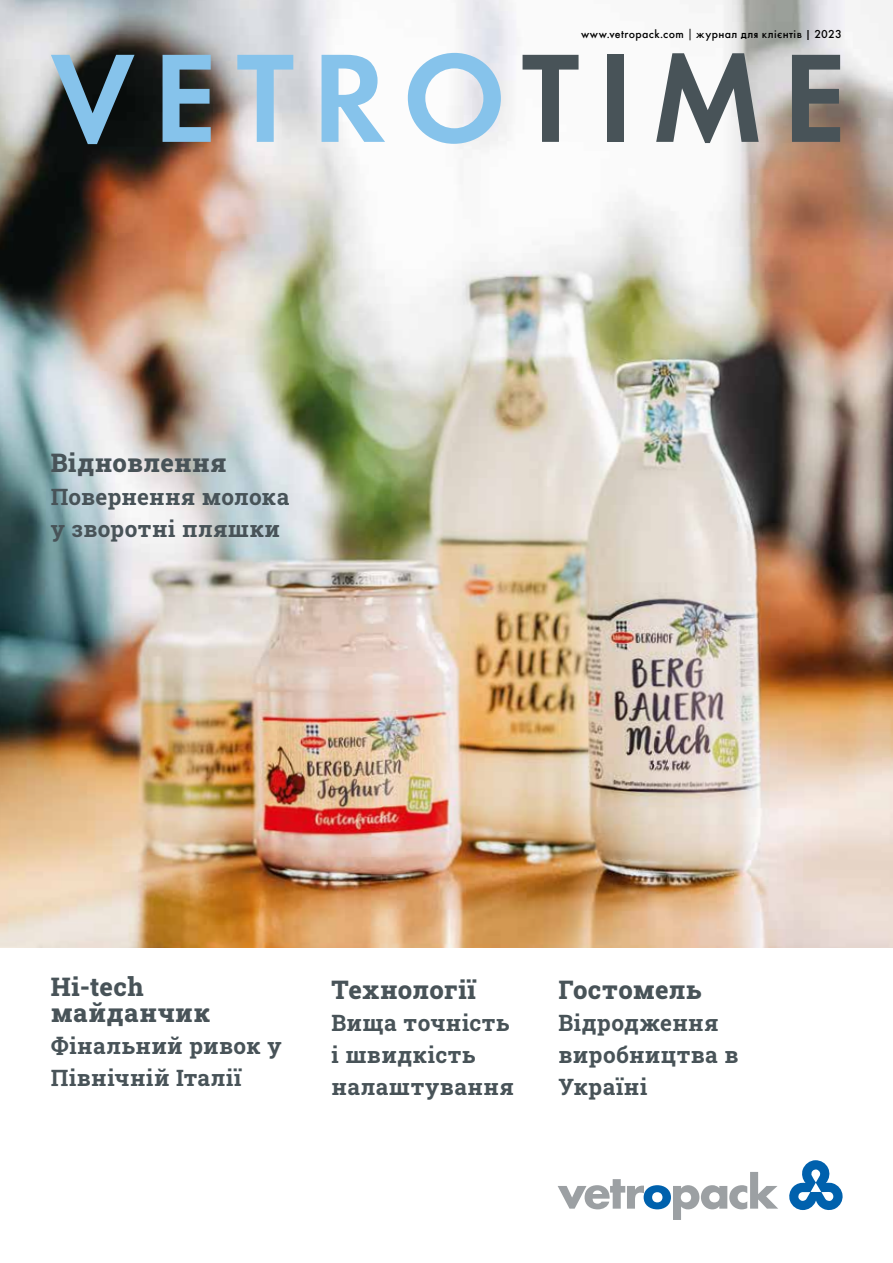
<style>
.page{position:relative;width:893px;height:1263px;background:#fff}
.page>*{position:absolute;margin:0;border:0;box-sizing:border-box;transform-origin:0 0}
.t1{font:130.5px "Futura Dem";letter-spacing:.13em;color:#86c3eb}
.t2{font:800 25.5px/26.2px "Roboto Slab";letter-spacing:.015em;color:#485358}
.t3{font:22.5px/32.1px "Roboto Slab";letter-spacing:.02em;color:#485358}
.t4{font:500 12px "Futura";letter-spacing:.035em;color:#000}
.s1{font-family:"Futura Boo";font-weight:400;font-size:13.8px}
.s2{color:#485358}
</style>
<div class="page">
<svg style="left:558px;top:1172px;width:220px;height:48px"></svg>
<svg style="left:789px;top:1160px;width:54px;height:50px"></svg>
<img style="left:0;top:0;width:893px;height:947px">
<p class="t4" style="left:581px;top:27px;width:262px">www.vetropack.com <span class="s1">|</span> журнал для клієнтів | 2023</p>
<h1 class="t1" style="left:51px;top:20px;width:797px">VETRO<span class="s2">TIME</span></h1>
<p class="t2" style="left:51px;top:449px;width:177px">Відновлення</p>
<p class="t3" style="left:51px;top:480px;width:240px">Повернення молока у зворотні пляшки</p>
<p class="t2" style="left:51px;top:972px;width:161px">Hi-tech майданчик</p>
<p class="t3" style="left:51px;top:1029px;width:232px">Фінальний ривок у<br>Північній Італії</p>
<p class="t2" style="left:332px;top:976px;width:146px">Технології</p>
<p class="t3" style="left:332px;top:1006px;width:184px">Вища точність і швидкість налаштування</p>
<p class="t2" style="left:558px;top:976px;width:145px">Гостомель</p>
<p class="t3" style="left:558px;top:1006px;width:182px">Відродження виробництва в<br>Україні</p>
</div>
